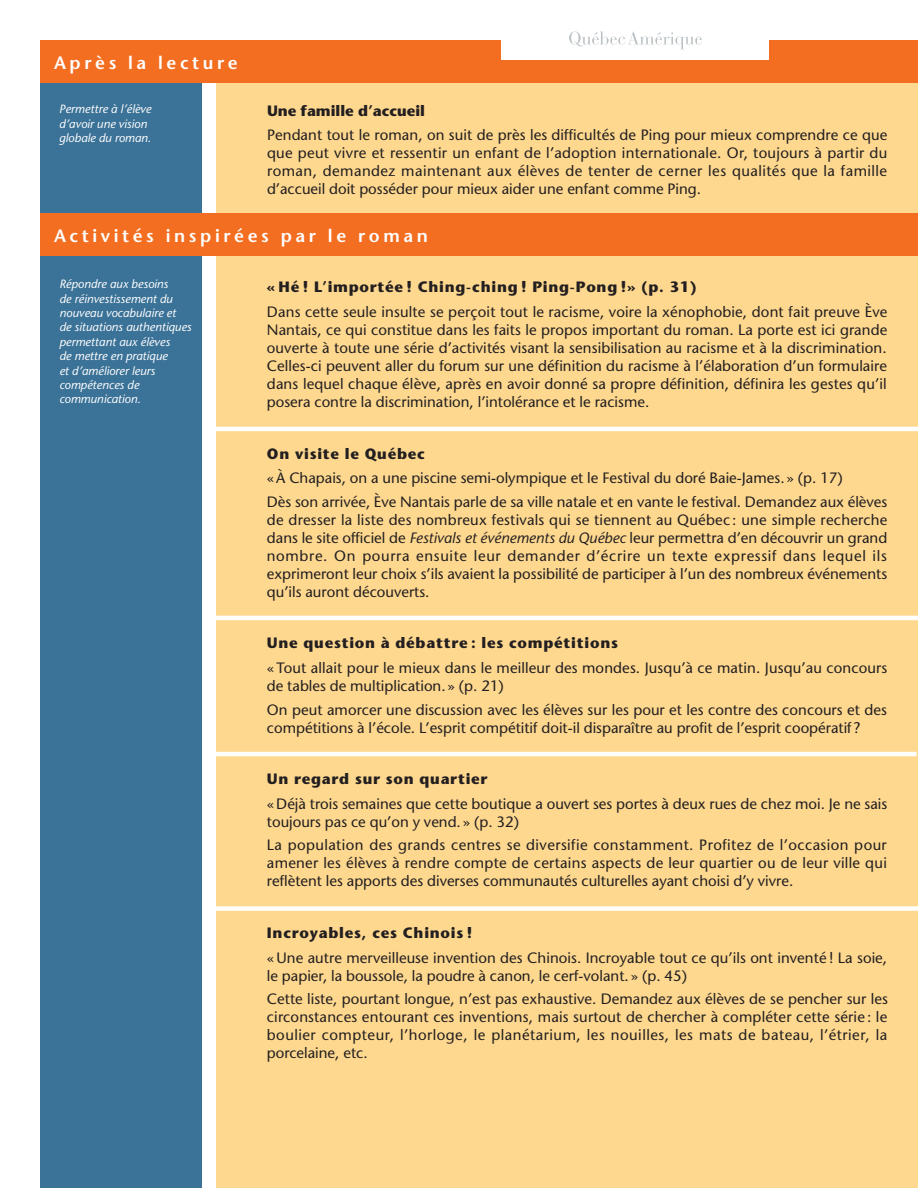
<style>
.page{position:relative;width:918px;height:1188px;background:#fff}
.page>*{position:absolute;margin:0;border:0;box-sizing:border-box;transform-origin:0 0}
.sectionNEW{font:600 18px "Stone Sans";letter-spacing:.2em;color:#fff}
.TexteActiviteNew_lig{font:15px/18px "Stone Sans";color:#231f20;text-align:justify}
.TexteActiviteNew{font:15px/18px "Stone Sans";color:#231f20}
.TexteActivites_SousT{font:700 15px "Stone Sans";letter-spacing:.05em;color:#231f20}
.TexteActivites_SousT-2{font:700 15px "Stone Sans";color:#231f20}
.TexteExplicationNEW{font:italic 12px/14.4px "Stone Sans";color:#fff}
.s1{font-style:italic}
</style>
<div class="page">
<div style="left:216px;top:40px;width:702px;height:1148px;background:#fed88f"></div>
<div style="left:40px;top:40px;width:162px;height:1148px;background:#3b7297"></div>
<div style="left:214px;top:906px;width:704px;height:5px;background:#fff"></div>
<hr style="left:917px;top:40px;width:1px;height:1148px;background:#3b7297">
<hr style="left:204px;top:752px;width:712px;height:4px;background:#fff">
<hr style="left:206px;top:616px;width:712px;height:4px;background:#fff">
<hr style="left:917px;top:412px;width:1px;height:43px;background:#f36e21">
<div style="left:40px;top:41px;width:878px;height:42px;background:#f36e21"></div>
<div style="left:40px;top:213px;width:878px;height:43px;background:#f36e21"></div>
<div style="left:501px;top:2px;width:268px;height:58px;background:#fff"></div>
<svg style="left:569px;top:31px;width:133px;height:18px"></svg>
<hr style="left:206px;top:427px;width:712px;height:4px;background:#fff">
<p class="sectionNEW" style="left:54px;top:52px;width:185px">Après la lecture</p>
<p class="TexteExplicationNEW" style="left:59px;top:102px;width:94px">Permettre à l’élève d’avoir une vision globale du roman.</p>
<p class="TexteActivites_SousT-2" style="left:267px;top:101px;width:159px">Une famille d’accueil</p>
<p class="TexteActiviteNew" style="left:267px;top:126px;width:622px;text-align:justify">Pendant tout le roman, on suit de près les difficultés de Ping pour mieux comprendre ce que que peut vivre et ressentir un enfant de l’adoption internationale. Or, toujours à partir du roman, demandez maintenant aux élèves de tenter de cerner les qualités que la famille d’accueil doit posséder pour mieux aider une enfant comme Ping.</p>
<p class="sectionNEW" style="left:54px;top:224px;width:375px">Activités inspirées par le roman</p>
<p class="TexteExplicationNEW" style="left:59px;top:277px;width:134px">Répondre aux besoins<br>de réinvestissement du nouveau vocabulaire et<br>de situations authentiques permettant aux élèves<br>de mettre en pratique<br>et d’améliorer leurs compétences de communication.</p>
<p class="TexteActivites_SousT" style="left:267px;top:278px;width:431px">« Hé ! L’importée ! Ching-ching ! Ping-Pong !» (p. 31)</p>
<p class="TexteActiviteNew_lig" style="left:267px;top:302px;width:622px">Dans cette seule insulte se perçoit tout le racisme, voire la xénophobie, dont fait preuve Ève Nantais, ce qui constitue dans les faits le propos important du roman. La porte est ici grande ouverte à toute une série d’activités visant la sensibilisation au racisme et à la discrimination.<br>Celles-ci peuvent aller du forum sur une définition du racisme à l’élaboration d’un formulaire dans lequel chaque élève, après en avoir donné sa propre définition, définira les gestes qu’il posera contre la discrimination, l’intolérance et le racisme.</p>
<p class="TexteActivites_SousT" style="left:267px;top:444px;width:159px">On visite le Québec</p>
<p class="TexteActiviteNew" style="left:267px;top:469px;width:577px">«À Chapais, on a une piscine semi-olympique et le Festival du doré Baie-James. » (p. 17)</p>
<p class="TexteActiviteNew_lig" style="left:267px;top:492px;width:622px">Dès son arrivée, Ève Nantais parle de sa ville natale et en vante le festival. Demandez aux élèves de dresser la liste des nombreux festivals qui se tiennent au Québec : une simple recherche dans le site officiel de <span class="s1">Festivals et événements du Québec</span> leur permettra d’en découvrir un grand nombre. On pourra ensuite leur demander d’écrire un texte expressif dans lequel ils exprimeront leur choix s’ils avaient la possibilité de participer à l’un des nombreux événements qu’ils auront découverts.</p>
<p class="TexteActivites_SousT" style="left:267px;top:634px;width:353px">Une question à débattre : les compétitions</p>
<p class="TexteActiviteNew" style="left:267px;top:659px;width:622px">«Tout allait pour le mieux dans le meilleur des mondes. Jusqu’à ce matin. Jusqu’au concours de tables de multiplication. » (p. 21)</p>
<p class="TexteActiviteNew_lig" style="left:267px;top:700px;width:622px">On peut amorcer une discussion avec les élèves sur les pour et les contre des concours et des compétitions à l’école. L’esprit compétitif doit-il disparaître au profit de l’esprit coopératif ?</p>
<p class="TexteActivites_SousT" style="left:267px;top:770px;width:222px">Un regard sur son quartier</p>
<p class="TexteActiviteNew" style="left:267px;top:795px;width:622px">«Déjà trois semaines que cette boutique a ouvert ses portes à deux rues de chez moi. Je ne sais toujours pas ce qu’on y vend. » (p. 32)</p>
<p class="TexteActiviteNew_lig" style="left:267px;top:836px;width:622px">La population des grands centres se diversifie constamment. Profitez de l’occasion pour amener les élèves à rendre compte de certains aspects de leur quartier ou de leur ville qui reflètent les apports des diverses communautés culturelles ayant choisi d’y vivre.</p>
<p class="TexteActivites_SousT" style="left:267px;top:924px;width:207px">Incroyables, ces Chinois !</p>
<p class="TexteActiviteNew" style="left:267px;top:949px;width:622px">«Une autre merveilleuse invention des Chinois. Incroyable tout ce qu’ils ont inventé ! La soie, le papier, la boussole, la poudre à canon, le cerf-volant. » (p. 45)</p>
<p class="TexteActiviteNew_lig" style="left:267px;top:990px;width:622px">Cette liste, pourtant longue, n’est pas exhaustive. Demandez aux élèves de se pencher sur les circonstances entourant ces inventions, mais surtout de chercher à compléter cette série : le boulier compteur, l’horloge, le planétarium, les nouilles, les mats de bateau, l’étrier, la porcelaine, etc.</p>
</div>
